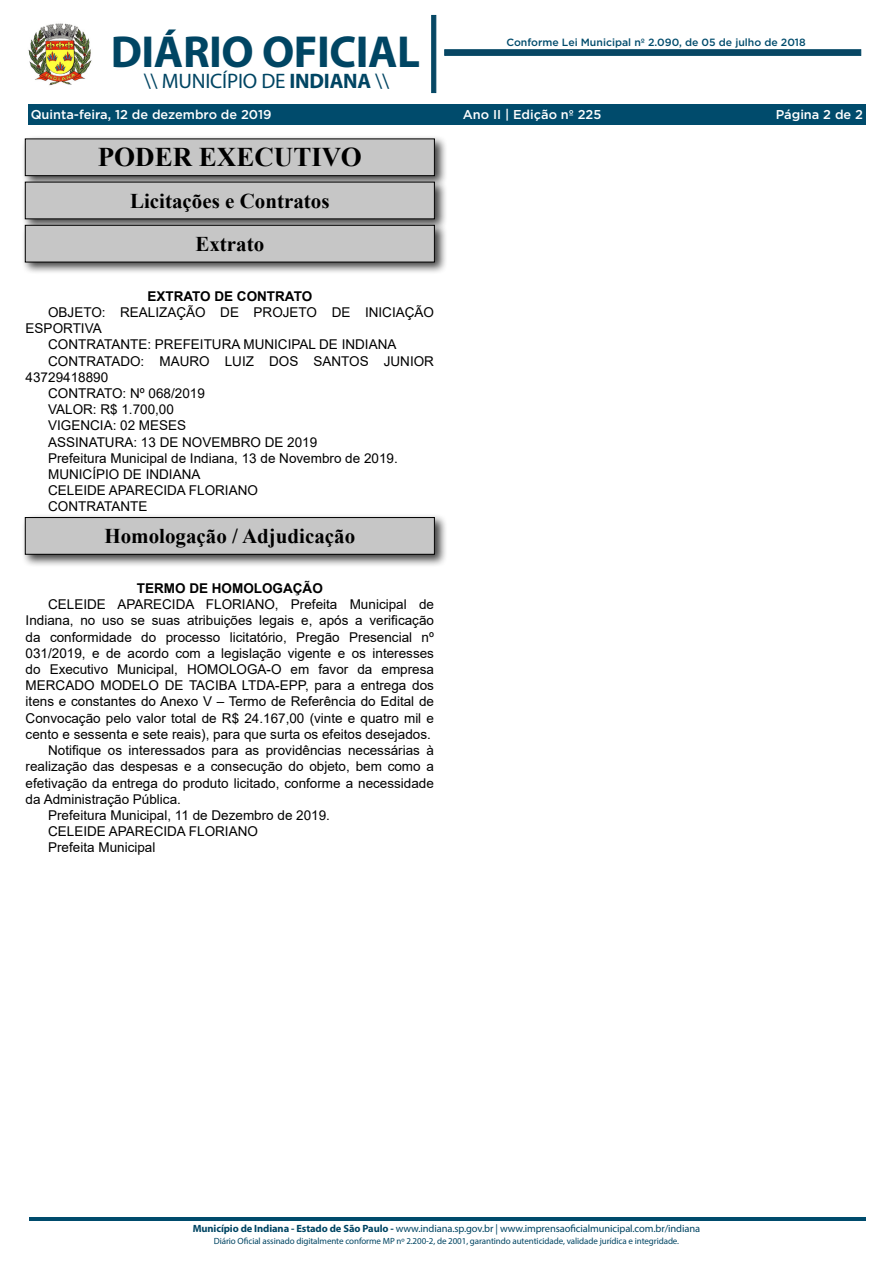
<style>
.page{position:relative;width:893px;height:1263px;background:#fff}
.page>*{position:absolute;margin:0;border:0;box-sizing:border-box;transform-origin:0 0}
.t1{font:700 45px "Myriad Pro";letter-spacing:-.01em;color:#004563}
.t2{font:700 27px "Times New Roman";color:#000}
.t3{font:700 21px "Times New Roman";color:#000}
.t4{font:21px "Myriad Pro";letter-spacing:-.01em;color:#004563}
._2_-_Corpo{font:13.5px/16.2px "Arial";color:#000}
._1_-_Cabeçalho{font:700 13.5px "Arial";color:#000}
.t5{font:500 12.75px "Gotham";color:#fff}
.t6{font:10.5px "Myriad Pro";letter-spacing:-.01em;color:#004563}
.t7{font:500 10.5px "Gotham";color:#004b6c}
.t8{font:9px "Myriad Pro";letter-spacing:-.01em;color:#004563}
.s1{font-weight:700}
</style>
<div class="page">
<div style="left:28px;top:104px;width:837px;height:21px;background:#004b6c"></div>
<img style="left:28px;top:23px;width:64px;height:63px">
<svg style="left:431px;top:15px;width:5px;height:78px"></svg>
<svg style="left:444px;top:50px;width:417px;height:6px;background:#094965"></svg>
<hr style="left:29px;top:1218px;width:836px;height:3px;background:#004b6c">
<div style="left:21px;top:135px;width:426px;height:54px;background:#000;opacity:.75"></div>
<div style="left:25px;top:139px;width:409px;height:37px;background:#c6c6c6"></div>
<div style="left:25px;top:139px;width:410px;height:37px;border:1px solid #000"></div>
<div style="left:21px;top:178px;width:426px;height:54px;background:#000;opacity:.75"></div>
<div style="left:25px;top:182px;width:409px;height:37px;background:#c6c6c6"></div>
<div style="left:21px;top:221px;width:426px;height:54px;background:#000;opacity:.75"></div>
<div style="left:25px;top:225px;width:409px;height:37px;background:#c6c6c6"></div>
<div style="left:25px;top:225px;width:410px;height:37px;border:1px solid #000"></div>
<div style="left:21px;top:513px;width:426px;height:54px;background:#000;opacity:.75"></div>
<div style="left:25px;top:517px;width:409px;height:37px;background:#c6c6c6"></div>
<div style="left:25px;top:517px;width:410px;height:38px;border:1px solid #000"></div>
<h1 class="t1" style="left:111px;top:23px;width:311px">DIÁRIO OFICIAL</h1>
<h3 class="t4" style="left:144px;top:68px;width:247px">\\ MUNICÍPIO DE <span class="s1">INDIANA</span> \\</h3>
<p class="t7" style="left:506px;top:35px;width:301px">Conforme Lei Municipal nº 2.090, de 05 de julho de 2018</p>
<p class="t5" style="left:31px;top:106px;width:242px">Quinta-feira, 12 de dezembro de 2019</p>
<p class="t5" style="left:463px;top:106px;width:140px">Ano II | Edição nº 225</p>
<p class="t5" style="left:776px;top:106px;width:89px">Página 2 de 2</p>
<p class="t2" style="left:98px;top:138px;width:266px">PODER EXECUTIVO</p>
<p class="t3" style="left:130px;top:185px;width:201px">Licitações e Contratos</p>
<p class="t3" style="left:195px;top:229px;width:70px">Extrato</p>
<p class="_1_-_Cabeçalho" style="left:147px;top:287px;width:166px">EXTRATO DE CONTRATO</p>
<p class="_2_-_Corpo" style="left:26px;top:304px;width:410px;text-indent:23px">OBJETO: REALIZAÇÃO DE PROJETO DE INICIAÇÃO<br>ESPORTIVA</p>
<p class="_2_-_Corpo" style="left:48px;top:336px;width:350px">CONTRATANTE: PREFEITURA MUNICIPAL DE INDIANA</p>
<p class="_2_-_Corpo" style="left:26px;top:353px;width:410px;text-indent:23px">CONTRATADO: MAURO LUIZ DOS SANTOS JUNIOR<br>43729418890</p>
<p class="_2_-_Corpo" style="left:48px;top:385px;width:158px">CONTRATO: Nº 068/2019</p>
<p class="_2_-_Corpo" style="left:48px;top:401px;width:127px">VALOR: R$ 1.700,00</p>
<p class="_2_-_Corpo" style="left:48px;top:417px;width:140px">VIGENCIA: 02 MESES</p>
<p class="_2_-_Corpo" style="left:48px;top:434px;width:271px">ASSINATURA: 13 DE NOVEMBRO DE 2019</p>
<p class="_2_-_Corpo" style="left:48px;top:450px;width:351px">Prefeitura Municipal de Indiana, 13 de Novembro de 2019.</p>
<p class="_2_-_Corpo" style="left:48px;top:466px;width:154px">MUNICÍPIO DE INDIANA</p>
<p class="_2_-_Corpo" style="left:48px;top:482px;width:211px">CELEIDE APARECIDA FLORIANO</p>
<p class="_2_-_Corpo" style="left:48px;top:498px;width:101px">CONTRATANTE</p>
<p class="t3" style="left:104px;top:521px;width:252px">Homologação / Adjudicação</p>
<p class="_1_-_Cabeçalho" style="left:137px;top:579px;width:188px">TERMO DE HOMOLOGAÇÃO</p>
<p class="_2_-_Corpo" style="left:26px;top:596px;width:410px;text-align:justify;text-indent:23px">CELEIDE APARECIDA FLORIANO, Prefeita Municipal de Indiana, no uso se suas atribuições legais e, após a verificação da conformidade do processo licitatório, Pregão Presencial nº 031/2019, e de acordo com a legislação vigente e os interesses do Executivo Municipal, HOMOLOGA-O em favor da empresa MERCADO MODELO DE TACIBA LTDA-EPP, para a entrega dos itens e constantes do Anexo V – Termo de Referência do Edital de Convocação pelo valor total de R$ 24.167,00 (vinte e quatro mil e cento e sessenta e sete reais), para que surta os efeitos desejados.</p>
<p class="_2_-_Corpo" style="left:26px;top:742px;width:410px;text-align:justify;text-indent:23px">Notifique os interessados para as providências necessárias à realização das despesas e a consecução do objeto, bem como a efetivação da entrega do produto licitado, conforme a necessidade da Administração Pública.</p>
<p class="_2_-_Corpo" style="left:48px;top:807px;width:283px">Prefeitura Municipal, 11 de Dezembro de 2019.</p>
<p class="_2_-_Corpo" style="left:48px;top:823px;width:211px">CELEIDE APARECIDA FLORIANO</p>
<p class="_2_-_Corpo" style="left:48px;top:839px;width:109px">Prefeita Municipal</p>
<p class="t6" style="left:193px;top:1222px;width:509px"><span class="s1">Município de Indiana - Estado de São Paulo -</span> www.indiana.sp.gov.br | www.imprensaoficialmunicipal.com.br/indiana</p>
<p class="t8" style="left:214px;top:1236px;width:467px">Diário Oficial assinado digitalmente conforme MP nº 2.200-2, de 2001, garantindo autenticidade, validade jurídica e integridade.</p>
</div>
